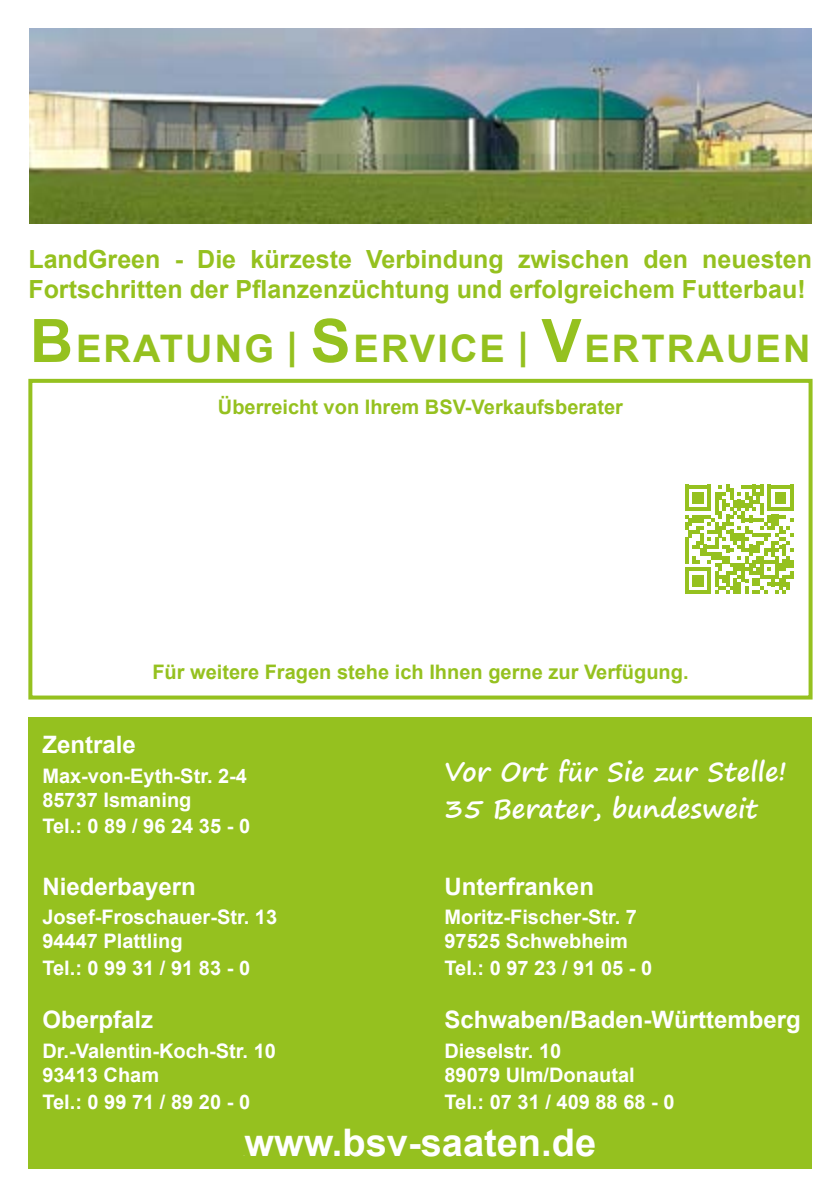
<style>
.page{position:relative;width:840px;height:1191px;background:#fff}
.page>*{position:absolute;margin:0;border:0;box-sizing:border-box;transform-origin:0 0}
.t1{font:700 38px "Arial";letter-spacing:.055em;color:#95c11f}
.t2{font:700 38px "Arial";color:#fff}
.t3{font:700 26px/36.8px "Segoe Print";color:#fff}
.t4{font:700 25px/30px "Arial";color:#95c11f}
.t5{font:700 24px "Arial";color:#fff}
.t6{font:700 20px/24px "Arial";color:#fff}
.t7{font:700 20px "Arial";color:#95c11f}
.s1{font-size:60px}
</style>
<div class="page">
<div style="left:28px;top:717px;width:783px;height:451px;background:#95c11f"></div>
<div style="left:28px;top:379px;width:784px;height:320px;border:4px solid #95c11f"></div>
<svg style="left:685px;top:485px;width:108px;height:108px"></svg>
<img style="left:29px;top:28px;width:782px;height:195px">
<p class="t4" style="left:28px;top:244px;width:784px">LandGreen - Die kürzeste Verbindung zwischen den neuesten<br>Fortschritten der Pflanzenzüchtung und erfolgreichem Futterbau!</p>
<h1 class="t1" style="left:30px;top:322px;width:781px"><span class="s1">B</span>ERATUNG | <span class="s1">S</span>ERVICE | <span class="s1">V</span>ERTRAUEN</h1>
<p class="t7" style="left:218px;top:393px;width:406px">Überreicht von Ihrem BSV-Verkaufsberater</p>
<p class="t7" style="left:152px;top:657px;width:537px">Für weitere Fragen stehe ich Ihnen gerne zur Verfügung.</p>
<p class="t5" style="left:42px;top:727px;width:95px">Zentrale</p>
<p class="t6" style="left:42px;top:763px;width:206px">Max-von-Eyth-Str. 2-4<br>85737 Ismaning</p>
<p class="t6" style="left:42px;top:814px;width:209px">Tel.: 0 89 / 96 24 35 - 0</p>
<p class="t5" style="left:42px;top:869px;width:155px">Niederbayern</p>
<p class="t6" style="left:42px;top:905px;width:236px">Josef-Froschauer-Str. 13<br>94447 Plattling</p>
<p class="t6" style="left:42px;top:956px;width:209px">Tel.: 0 99 31 / 91 83 - 0</p>
<p class="t5" style="left:42px;top:1002px;width:112px">Oberpfalz</p>
<p class="t6" style="left:42px;top:1039px;width:235px">Dr.-Valentin-Koch-Str. 10<br>93413 Cham</p>
<p class="t6" style="left:42px;top:1089px;width:209px">Tel.: 0 99 71 / 89 20 - 0</p>
<h2 class="t3" style="left:444px;top:752px;width:344px">Vor Ort für Sie zur Stelle!<br>35 Berater, bundesweit</h2>
<p class="t5" style="left:444px;top:869px;width:151px">Unterfranken</p>
<p class="t6" style="left:444px;top:905px;width:194px">Moritz-Fischer-Str. 7<br>97525 Schwebheim</p>
<p class="t6" style="left:444px;top:956px;width:209px">Tel.: 0 97 23 / 91 05 - 0</p>
<p class="t5" style="left:444px;top:1002px;width:358px">Schwaben/Baden-Württemberg</p>
<p class="t6" style="left:444px;top:1039px;width:192px">Dieselstr. 10<br>89079 Ulm/Donautal</p>
<p class="t6" style="left:444px;top:1089px;width:231px">Tel.: 07 31 / 409 88 68 - 0</p>
<h1 class="t2" style="left:274px;top:1115px;width:323px">ww.bsv-saaten.de</h1>
</div>
